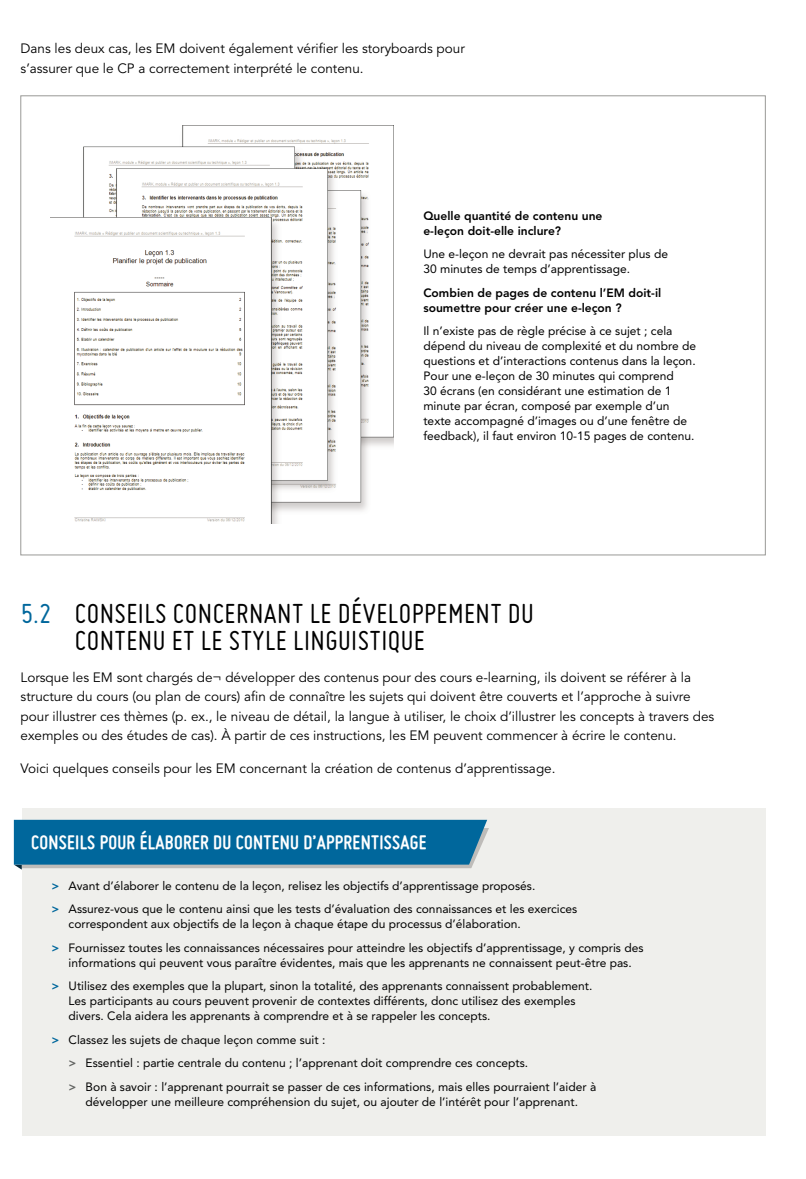
<style>
.page{position:relative;width:806px;height:1179px;background:#fff}
.page>*{position:absolute;margin:0;border:0;box-sizing:border-box;transform-origin:0 0}
.t1{font:30px/27px "Miso";letter-spacing:.015em;color:#000}
.t2{font:700 21px "Miso";letter-spacing:.015em;color:#fff}
.t3{font:13.5px/19.5px "Avenir LT Std";color:#000}
.t4{font:12px/15px "Avenir LT Std";color:#000}
.t5{font:800 12px/15px "Avenir LT Std";color:#000}
.s1{color:#00679c}
.s2{font-weight:800;color:#00679c}
.s3{font-weight:800;color:#636563}
</style>
<div class="page">
<img style="left:51px;top:126px;width:342px;height:397px">
<div style="left:22px;top:808px;width:743px;height:327px;background:#efefec"></div>
<svg style="left:14px;top:819px;width:474px;height:50px;background:#1973a1"></svg>
<p class="t3" style="left:21px;top:39px;width:445px">Dans les deux cas, les EM doivent également vérifier les storyboards pour s’assurer que le CP a correctement interprété le contenu.</p>
<p class="t5" style="left:423px;top:208px;width:180px">Quelle quantité de contenu une e-leçon doit-elle inclure?</p>
<p class="t4" style="left:423px;top:246px;width:246px">Une e-leçon ne devrait pas nécessiter plus de<br>30 minutes de temps d’apprentissage.</p>
<p class="t5" style="left:423px;top:285px;width:239px">Combien de pages de contenu l’EM doit‑il soumettre pour créer une e-leçon ?</p>
<p class="t4" style="left:423px;top:323px;width:274px">Il n’existe pas de règle précise à ce sujet ; cela dépend du niveau de complexité et du nombre de questions et d’interactions contenus dans la leçon.<br>Pour une e-leçon de 30 minutes qui comprend<br>30 écrans (en considérant une estimation de 1 minute par écran, composé par exemple d’un texte accompagné d’images ou d’une fenêtre de feedback), il faut environ 10-15 pages de contenu.</p>
<h1 class="t1" style="left:75px;top:599px;width:460px;text-indent:-54px"><span class="s1">5.2</span> CONSEILS CONCERNANT LE DÉVELOPPEMENT DU<br>CONTENU ET LE STYLE LINGUISTIQUE</h1>
<p class="t3" style="left:21px;top:667px;width:694px">Lorsque les EM sont chargés de¬ développer des contenus pour des cours e-learning, ils doivent se référer à la structure du cours (ou plan de cours) afin de connaître les sujets qui doivent être couverts et l’approche à suivre pour illustrer ces thèmes (p. ex., le niveau de détail, la langue à utiliser, le choix d’illustrer les concepts à travers des exemples ou des études de cas). À partir de ces instructions, les EM peuvent commencer à écrire le contenu.</p>
<p class="t3" style="left:21px;top:758px;width:536px">Voici quelques conseils pour les EM concernant la création de contenus d’apprentissage.</p>
<h2 class="t2" style="left:31px;top:830px;width:397px">CONSEILS POUR ÉLABORER DU CONTENU D’APPRENTISSAGE</h2>
<p class="t4" style="left:52px;top:873px;width:527px;line-height:23.5px"><span class="s2">&gt;</span> Avant d’élaborer le contenu de la leçon, relisez les objectifs d’apprentissage proposés.<br><span class="s2">&gt;</span> Assurez-vous que le contenu ainsi que les tests d’évaluation des connaissances et les exercices</p>
<p class="t4" style="left:52px;top:912px;width:593px;line-height:23.5px;text-indent:17px">correspondent aux objectifs de la leçon à chaque étape du processus d’élaboration.<br><span class="s2">&gt;</span> Fournissez toutes les connaissances nécessaires pour atteindre les objectifs d’apprentissage, y compris des</p>
<p class="t4" style="left:52px;top:950px;width:581px;line-height:23.5px;text-indent:17px">informations qui peuvent vous paraître évidentes, mais que les apprenants ne connaissent peut-être pas. <span class="s2">&gt;</span> Utilisez des exemples que la plupart, sinon la totalité, des apprenants connaissent probablement.</p>
<p class="t4" style="left:69px;top:993px;width:508px">Les participants au cours peuvent provenir de contextes différents, donc utilisez des exemples divers. Cela aidera les apprenants à comprendre et à se rappeler les concepts.</p>
<p class="t4" style="left:69px;top:1027px;width:529px;line-height:23.5px;text-indent:-17px"><span class="s2">&gt;</span> Classez les sujets de chaque leçon comme suit :<br><span class="s3">&gt;</span> Essentiel : partie centrale du contenu ; l’apprenant doit comprendre ces concepts.<br><span class="s3">&gt;</span> Bon à savoir : l’apprenant pourrait se passer de ces informations, mais elles pourraient l’aider à</p>
<p class="t4" style="left:86px;top:1093px;width:493px">développer une meilleure compréhension du sujet, ou ajouter de l’intérêt pour l’apprenant.</p>
</div>
